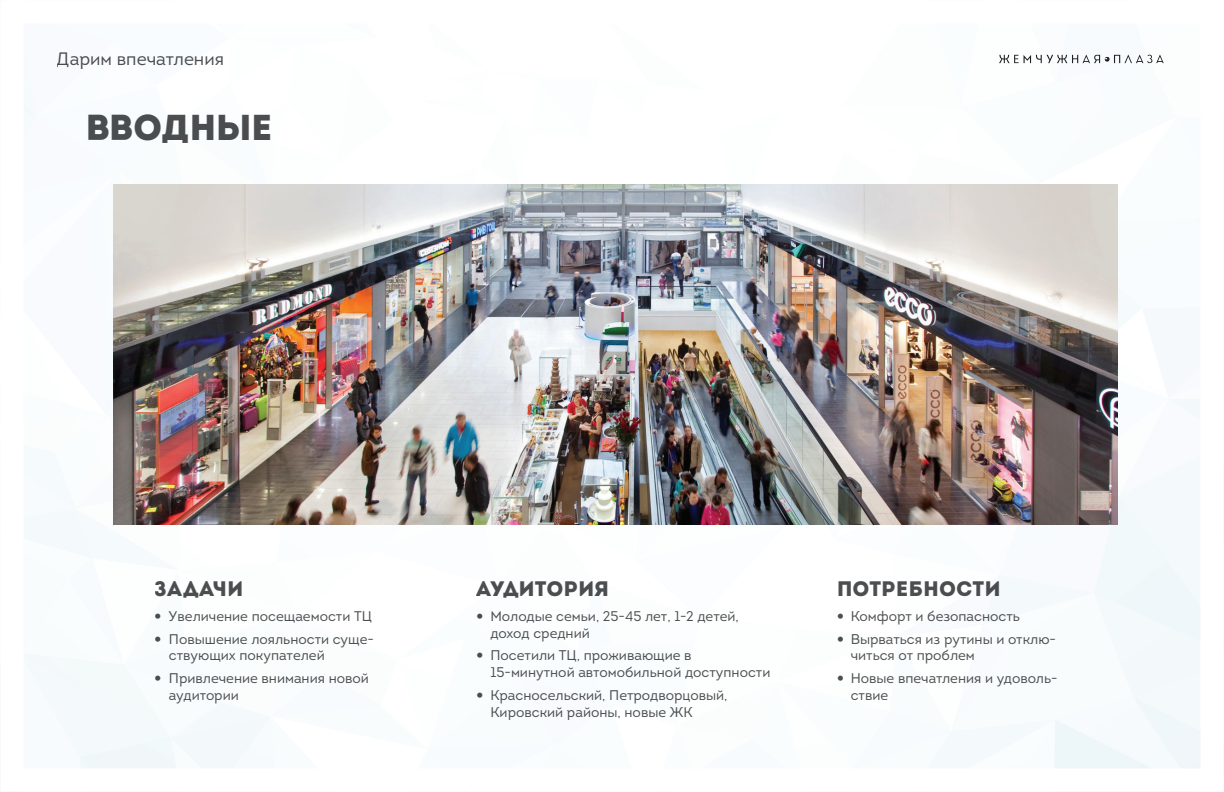
<style>
.page{position:relative;width:1224px;height:792px;background:#fff}
.page>*{position:absolute;margin:0;border:0;box-sizing:border-box;transform-origin:0 0}
.t1{font:36px "Intro Black Caps";color:#4c4e50}
.t2{font:21px "Intro";color:#4c4e50}
.t3{font:18px "Intro";color:#4c4e50}
.t4{font:14px/16.8px "Intro";color:#4c4e50}
.s1{font-family:"Daxline Cyr";font-weight:700;font-size:18px}
</style>
<div class="page">
<img style="left:113px;top:184px;width:1005px;height:341px">
<svg style="left:999px;top:55px;width:165px;height:8px"></svg>
<p class="t3" style="left:57px;top:47px;width:169px">Дарим впечатления</p>
<h1 class="t1" style="left:85px;top:104px;width:189px">Вводные</h1>
<h2 class="t2" style="left:155px;top:576px;width:90px">Задачи</h2>
<p class="t4" style="left:155px;top:608px;width:219px"><span class="s1">•</span> Увеличение посещаемости ТЦ</p>
<p class="t4" style="left:169px;top:630px;width:207px;text-indent:-14px"><span class="s1">•</span> Повышение лояльности суще&shy;ствующих покупателей</p>
<p class="t4" style="left:169px;top:670px;width:202px;text-indent:-14px"><span class="s1">•</span> Привлечение внимания новой аудитории</p>
<h2 class="t2" style="left:476px;top:576px;width:135px">Аудитория</h2>
<p class="t4" style="left:490px;top:608px;width:250px;text-indent:-14px"><span class="s1">•</span> Молодые семьи, 25-45 лет, 1-2 детей, доход средний</p>
<p class="t4" style="left:490px;top:647px;width:282px;text-indent:-14px"><span class="s1">•</span> Посетили ТЦ, проживающие в<br>15-минутной автомобильной доступности</p>
<p class="t4" style="left:490px;top:687px;width:239px;text-indent:-14px"><span class="s1">•</span> Красносельский, Петродворцовый,<br>Кировский районы, новые ЖК</p>
<h2 class="t2" style="left:837px;top:576px;width:166px">Потребности</h2>
<p class="t4" style="left:837px;top:608px;width:185px"><span class="s1">•</span> Комфорт и безопасность</p>
<p class="t4" style="left:851px;top:630px;width:207px;text-indent:-14px"><span class="s1">•</span> Вырваться из рутины и отклю&shy;читься от проблем</p>
<p class="t4" style="left:851px;top:670px;width:209px;text-indent:-14px"><span class="s1">•</span> Новые впечатления и удоволь&shy;ствие</p>
</div>
